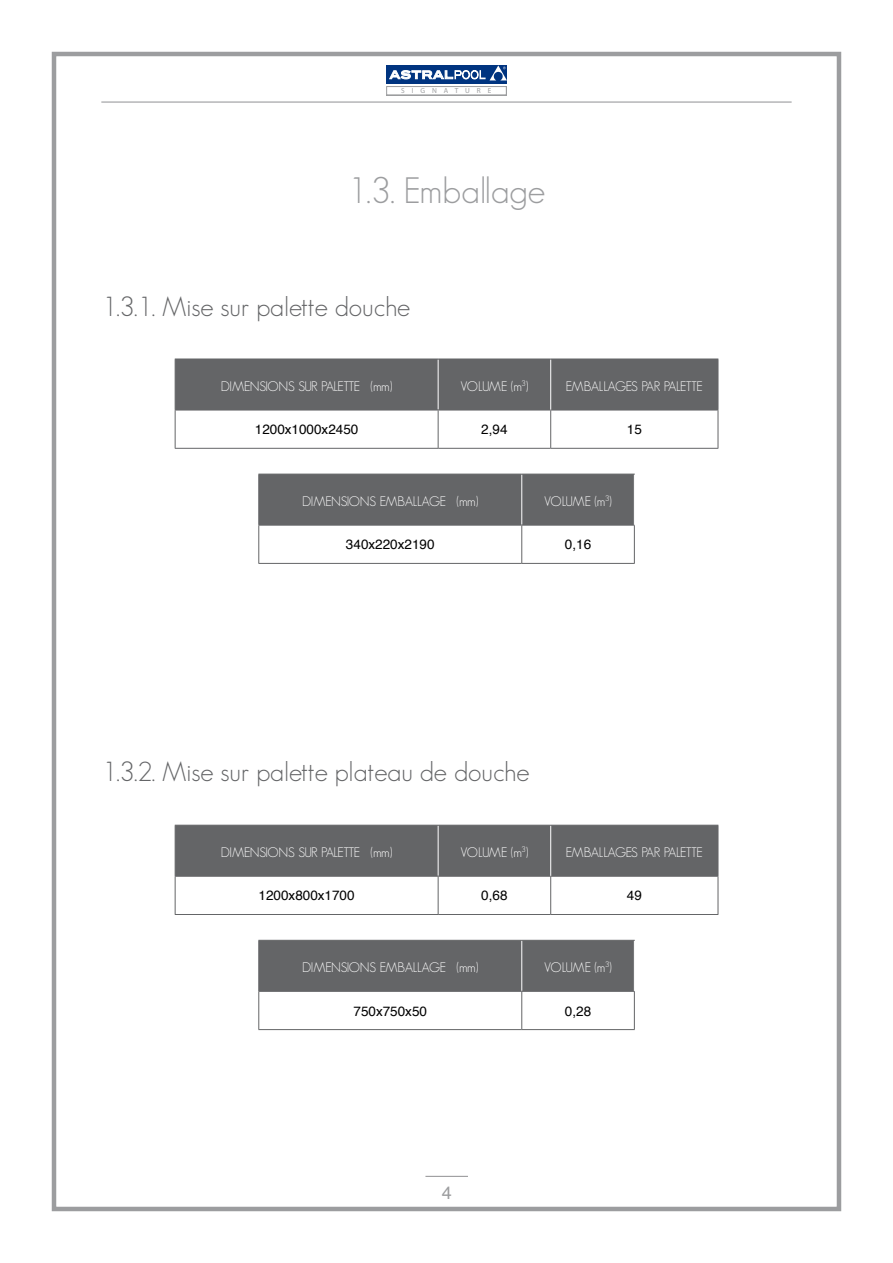
<style>
.page{position:relative;width:893px;height:1263px;background:#fff}
.page>*{position:absolute;margin:0;border:0;box-sizing:border-box;transform-origin:0 0}
.t1{font:300 36px "Geosans";color:#9c9d9f}
.t2{font:300 27px "Geosans";color:#646567}
.t3{font:300 13.5px "Geosans";letter-spacing:-.05em;color:#fff}
.t4{font:13.5px "Helvetica";color:#000}
.t5{font:7.35px "Myriad Pro";letter-spacing:.95em;color:#9c9d9f}
</style>
<div class="page">
<div style="left:386px;top:86px;width:121px;height:9px;background:#9c9d9f"></div>
<div style="left:387px;top:87px;width:119px;height:8px;background:#fff"></div>
<div style="left:387px;top:86px;width:119px;height:9px;border:1px solid #9c9d9f"></div>
<div style="left:386px;top:65px;width:103px;height:19px;background:#003480"></div>
<svg style="left:490px;top:80px;width:17px;height:4px"></svg>
<svg style="left:389px;top:65px;width:118px;height:15px"></svg>
<div style="left:52px;top:52px;width:789px;height:1159px;border:4px solid #9c9d9f"></div>
<hr style="left:101px;top:101px;width:691px;height:2px;background:#9c9d9f">
<hr style="left:425px;top:1176px;width:43px;height:1px;background:#9c9d9f">
<div style="left:176px;top:360px;width:542px;height:50px;background:#646567"></div>
<hr style="left:438px;top:359px;width:1px;height:51px;background:#fff">
<hr style="left:175px;top:410px;width:263px;height:1px;background:#646567">
<hr style="left:438px;top:410px;width:113px;height:1px;background:#646567">
<hr style="left:551px;top:410px;width:167px;height:1px;background:#646567">
<hr style="left:438px;top:410px;width:1px;height:38px;background:#646567">
<hr style="left:550px;top:410px;width:1px;height:38px;background:#646567">
<hr style="left:175px;top:448px;width:263px;height:1px;background:#646567">
<hr style="left:438px;top:448px;width:113px;height:1px;background:#646567">
<hr style="left:551px;top:448px;width:167px;height:1px;background:#646567">
<hr style="left:550px;top:359px;width:1px;height:51px;background:#fff">
<hr style="left:175px;top:359px;width:263px;height:1px;background:#646567">
<hr style="left:175px;top:359px;width:1px;height:51px;background:#646567">
<hr style="left:438px;top:359px;width:113px;height:1px;background:#646567">
<hr style="left:551px;top:359px;width:167px;height:1px;background:#646567">
<hr style="left:718px;top:359px;width:1px;height:51px;background:#646567">
<hr style="left:175px;top:410px;width:1px;height:38px;background:#646567">
<hr style="left:718px;top:410px;width:1px;height:38px;background:#646567">
<div style="left:259px;top:475px;width:375px;height:50px;background:#646567"></div>
<hr style="left:521px;top:474px;width:1px;height:51px;background:#fff">
<hr style="left:258px;top:525px;width:264px;height:1px;background:#646567">
<hr style="left:522px;top:525px;width:113px;height:1px;background:#646567">
<hr style="left:521px;top:525px;width:1px;height:38px;background:#646567">
<hr style="left:634px;top:525px;width:1px;height:38px;background:#646567">
<hr style="left:258px;top:563px;width:264px;height:1px;background:#646567">
<hr style="left:522px;top:563px;width:113px;height:1px;background:#646567">
<hr style="left:258px;top:474px;width:264px;height:1px;background:#646567">
<hr style="left:258px;top:474px;width:1px;height:51px;background:#646567">
<hr style="left:522px;top:474px;width:113px;height:1px;background:#646567">
<hr style="left:258px;top:525px;width:1px;height:38px;background:#646567">
<div style="left:176px;top:826px;width:542px;height:50px;background:#646567"></div>
<hr style="left:438px;top:825px;width:1px;height:51px;background:#fff">
<hr style="left:175px;top:876px;width:263px;height:1px;background:#646567">
<hr style="left:438px;top:876px;width:113px;height:1px;background:#646567">
<hr style="left:551px;top:876px;width:167px;height:1px;background:#646567">
<hr style="left:438px;top:876px;width:1px;height:38px;background:#646567">
<hr style="left:550px;top:876px;width:1px;height:38px;background:#646567">
<hr style="left:175px;top:914px;width:263px;height:1px;background:#646567">
<hr style="left:438px;top:914px;width:113px;height:1px;background:#646567">
<hr style="left:551px;top:914px;width:167px;height:1px;background:#646567">
<hr style="left:550px;top:825px;width:1px;height:51px;background:#fff">
<hr style="left:175px;top:825px;width:263px;height:1px;background:#646567">
<hr style="left:175px;top:825px;width:1px;height:51px;background:#646567">
<hr style="left:438px;top:825px;width:113px;height:1px;background:#646567">
<hr style="left:551px;top:825px;width:167px;height:1px;background:#646567">
<hr style="left:718px;top:825px;width:1px;height:51px;background:#646567">
<hr style="left:175px;top:876px;width:1px;height:38px;background:#646567">
<hr style="left:718px;top:876px;width:1px;height:38px;background:#646567">
<div style="left:259px;top:941px;width:375px;height:50px;background:#646567"></div>
<hr style="left:521px;top:941px;width:1px;height:50px;background:#fff">
<hr style="left:258px;top:991px;width:264px;height:1px;background:#646567">
<hr style="left:522px;top:991px;width:113px;height:1px;background:#646567">
<hr style="left:521px;top:992px;width:1px;height:37px;background:#646567">
<hr style="left:634px;top:992px;width:1px;height:37px;background:#646567">
<hr style="left:258px;top:1029px;width:264px;height:1px;background:#646567">
<hr style="left:522px;top:1029px;width:113px;height:1px;background:#646567">
<hr style="left:258px;top:940px;width:264px;height:1px;background:#646567">
<hr style="left:258px;top:941px;width:1px;height:50px;background:#646567">
<hr style="left:522px;top:940px;width:113px;height:1px;background:#646567">
<hr style="left:258px;top:992px;width:1px;height:37px;background:#646567">
<p class="t5" style="left:401px;top:86px;width:92px">SIGNATURE</p>
<h1 class="t1" style="left:347px;top:170px;width:200px">1.3. Emballage</h1>
<h2 class="t2" style="left:102px;top:292px;width:310px">1.3.1. Mise sur palette douche</h2>
<p class="t3" style="left:221px;top:378px;width:173px">DIMENSIONS SUR PALETTE (mm)</p>
<p class="t3" style="left:461px;top:378px;width:69px">VOLUME (m<sup>3</sup>)</p>
<p class="t3" style="left:566px;top:378px;width:138px">EMBALLAGES PAR PALETTE</p>
<p class="t4" style="left:255px;top:419px;width:105px">1200x1 000x2450</p>
<p class="t4" style="left:481px;top:419px;width:28px">2,94</p>
<p class="t4" style="left:627px;top:419px;width:17px">1 5</p>
<p class="t3" style="left:302px;top:493px;width:178px">DIMENSIONS EMBALLAGE (mm)</p>
<p class="t3" style="left:544px;top:493px;width:69px">VOLUME (m<sup>3</sup>)</p>
<p class="t4" style="left:346px;top:534px;width:90px">340x220x21 90</p>
<p class="t4" style="left:565px;top:534px;width:28px">0,1 6</p>
<h2 class="t2" style="left:102px;top:757px;width:429px">1.3.2. Mise sur palette plateau de douche</h2>
<p class="t3" style="left:221px;top:845px;width:173px">DIMENSIONS SUR PALETTE (mm)</p>
<p class="t3" style="left:461px;top:845px;width:69px">VOLUME (m<sup>3</sup>)</p>
<p class="t3" style="left:566px;top:845px;width:138px">EMBALLAGES PAR PALETTE</p>
<p class="t4" style="left:259px;top:885px;width:98px">1200x800x1 700</p>
<p class="t4" style="left:481px;top:885px;width:28px">0,68</p>
<p class="t4" style="left:627px;top:885px;width:17px">49</p>
<p class="t3" style="left:302px;top:960px;width:178px">DIMENSIONS EMBALLAGE (mm)</p>
<p class="t3" style="left:544px;top:960px;width:69px">VOLUME (m<sup>3</sup>)</p>
<p class="t4" style="left:353px;top:1000px;width:75px">750x750x50</p>
<p class="t4" style="left:565px;top:1000px;width:28px">0,28</p>
</div>
